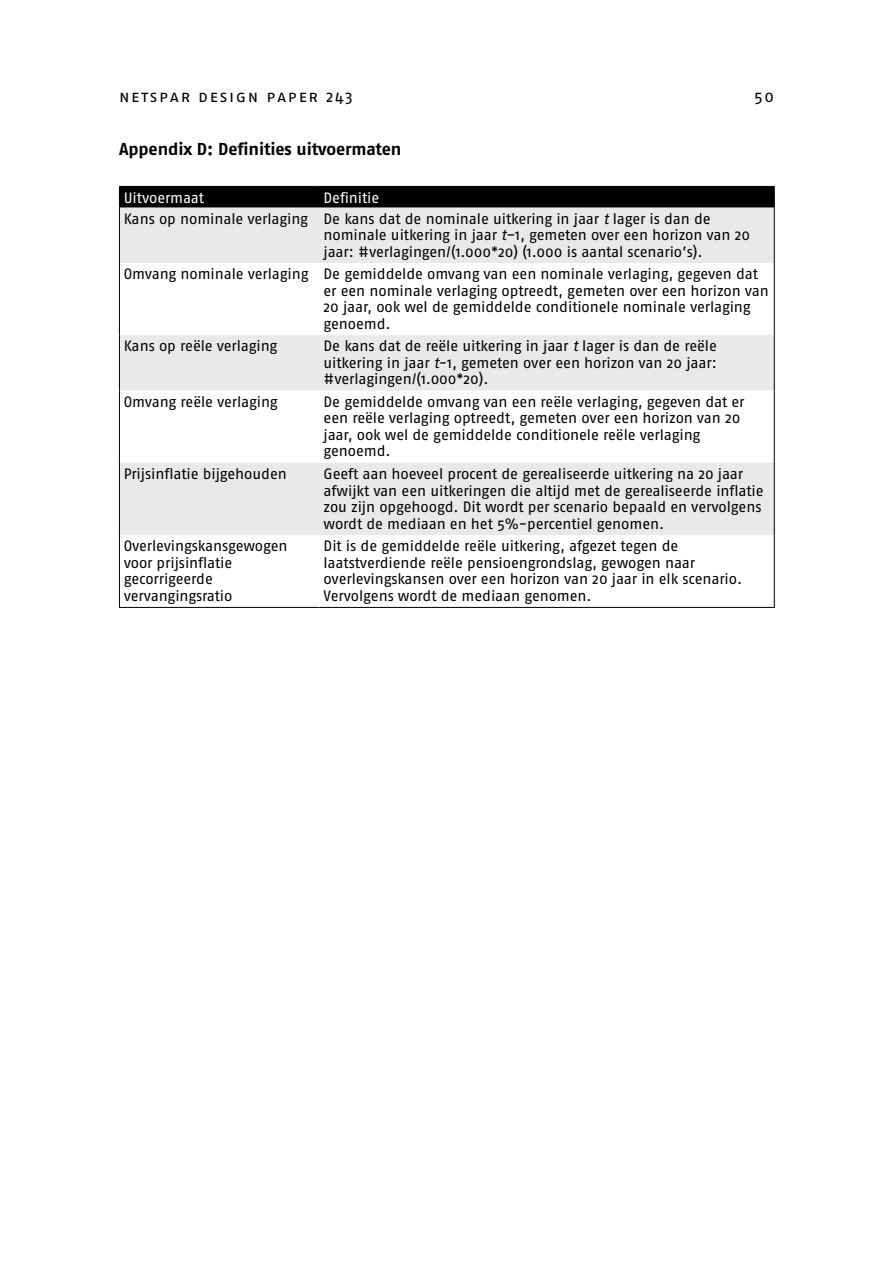
<style>
.page{position:relative;width:893px;height:1263px;background:#fff}
.page>*{position:absolute;margin:0;border:0;box-sizing:border-box;transform-origin:0 0}
.t1{font:700 17.25px "Fago Pro";letter-spacing:-.01em;color:#000}
.t2{font:16.5px "Fago Pro";letter-spacing:.1em;color:#000}
.t3{font:15px/16.5px "Fago Pro";letter-spacing:-.005em;color:#000}
.t4{font:15px "Fago Pro";color:#fff}
.s1{color:#fff}
.s2{font-style:italic}
</style>
<div class="page">
<svg style="left:120px;top:208px;width:654px;height:327px;fill:#e9e9e9"></svg>
<div style="left:119px;top:186px;width:656px;height:22px;background:#000"></div>
<hr style="left:119px;top:208px;width:1px;height:55px;background:#000">
<hr style="left:774px;top:208px;width:1px;height:55px;background:#000">
<hr style="left:119px;top:263px;width:1px;height:72px;background:#000">
<hr style="left:774px;top:263px;width:1px;height:72px;background:#000">
<hr style="left:119px;top:335px;width:1px;height:55px;background:#000">
<hr style="left:774px;top:335px;width:1px;height:55px;background:#000">
<hr style="left:119px;top:390px;width:1px;height:73px;background:#000">
<hr style="left:774px;top:390px;width:1px;height:73px;background:#000">
<hr style="left:119px;top:463px;width:1px;height:72px;background:#000">
<hr style="left:774px;top:463px;width:1px;height:72px;background:#000">
<hr style="left:119px;top:535px;width:1px;height:72px;background:#000">
<hr style="left:774px;top:535px;width:1px;height:72px;background:#000">
<hr style="left:119px;top:607px;width:200px;height:1px;background:#000">
<hr style="left:319px;top:607px;width:456px;height:1px;background:#000">
<p class="t2" style="left:119px;top:87px;width:235px">netspar design paper 243</p>
<p class="t2" style="left:754px;top:87px;width:21px">50</p>
<p class="t1" style="left:119px;top:138px;width:284px">Appendix D: Definities uitvoermaten</p>
<p class="t4" style="left:124px;top:188px;width:82px">Uitvoermaat</p>
<p class="t3" style="left:124px;top:187px;width:589px;line-height:21.3px;text-indent:200px"><span class="s1">Definitie<br></span>Kans op nominale verlaging De kans dat de nominale uitkering in jaar <span class="s2">t</span> lager is dan de</p>
<p class="t3" style="left:324px;top:227px;width:428px">nominale uitkering in jaar <span class="s2">t</span>−1, gemeten over een horizon van 20 jaar: #verlagingen/(1.000*20) (1.000 is aantal scenario’s).</p>
<p class="t3" style="left:324px;top:266px;width:447px;text-indent:-200px">Omvang nominale verlaging De gemiddelde omvang van een nominale verlaging, gegeven dat er een nominale verlaging optreedt, gemeten over een horizon van 20 jaar, ook wel de gemiddelde conditionele nominale verlaging genoemd.</p>
<p class="t3" style="left:124px;top:338px;width:155px">Kans op reële verlaging</p>
<p class="t3" style="left:324px;top:338px;width:395px;text-align:justify">De kans dat de reële uitkering in jaar <span class="s2">t</span> lager is dan de reële uitkering in jaar <span class="s2">t</span>-1, gemeten over een horizon van 20 jaar: #verlagingen/(1.000*20).</p>
<p class="t3" style="left:124px;top:393px;width:156px">Omvang reële verlaging</p>
<p class="t3" style="left:324px;top:393px;width:422px">De gemiddelde omvang van een reële verlaging, gegeven dat er een reële verlaging optreedt, gemeten over een horizon van 20 jaar, ook wel de gemiddelde conditionele reële verlaging genoemd.</p>
<p class="t3" style="left:124px;top:465px;width:165px">Prijsinflatie bijgehouden</p>
<p class="t3" style="left:324px;top:465px;width:442px">Geeft aan hoeveel procent de gerealiseerde uitkering na 20 jaar afwijkt van een uitkeringen die altijd met de gerealiseerde inflatie zou zijn opgehoogd. Dit wordt per scenario bepaald en vervolgens wordt de mediaan en het 5%-percentiel genomen.</p>
<p class="t3" style="left:124px;top:538px;width:165px">Overlevingskansgewogen voor prijsinflatie gecorrigeerde vervangingsratio</p>
<p class="t3" style="left:324px;top:538px;width:420px">Dit is de gemiddelde reële uitkering, afgezet tegen de laatstverdiende reële pensioengrondslag, gewogen naar overlevingskansen over een horizon van 20 jaar in elk scenario.<br>Vervolgens wordt de mediaan genomen.</p>
</div>
